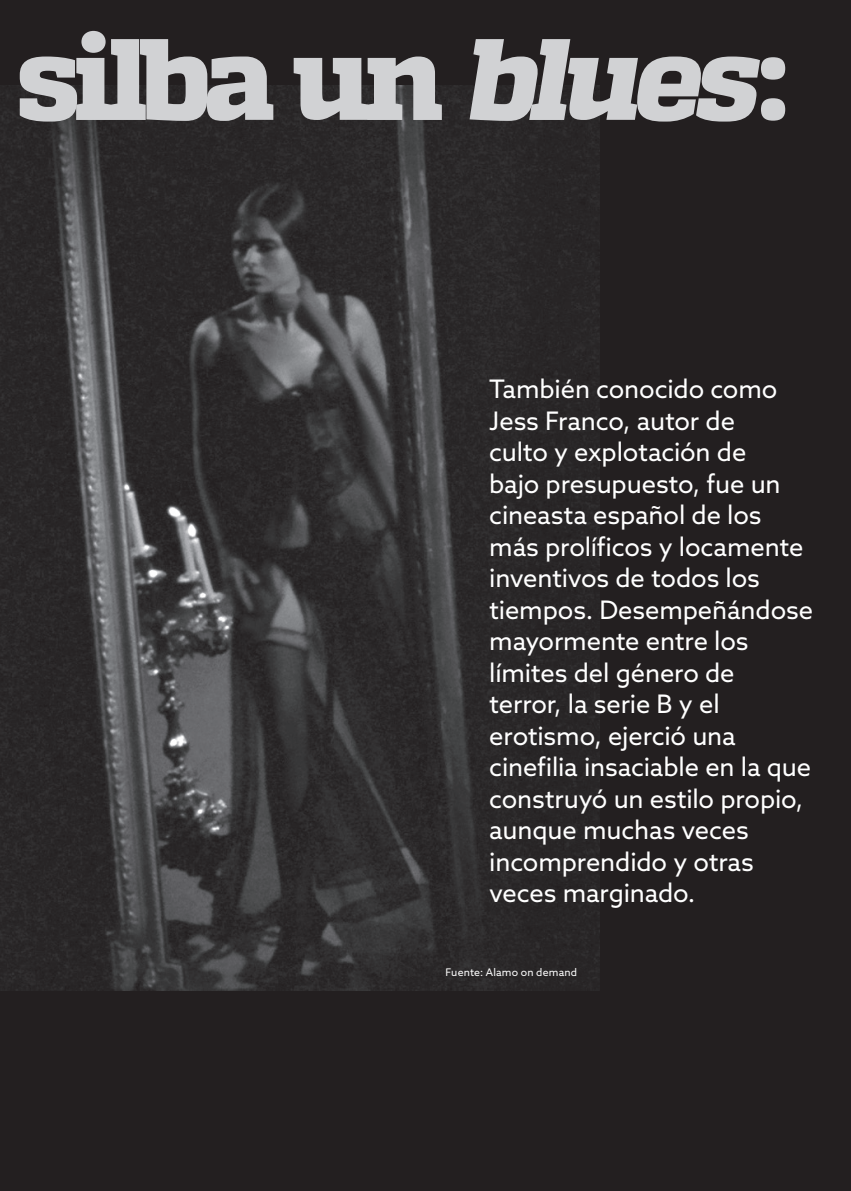
<style>
.page{position:relative;width:851px;height:1191px;background:#fff}
.page>*{position:absolute;margin:0;border:0;box-sizing:border-box;transform-origin:0 0}
.t1{font:800 115.5px "Quadon";letter-spacing:-.065em;color:#d1d2d4}
.t2{font:25.5px/31.5px "Azo Sans";letter-spacing:-.005em;color:#fff}
.t3{font:10.5px "Azo Sans";letter-spacing:.02em;color:#fff}
.s1{font-style:italic}
</style>
<div class="page">
<div style="left:0;top:0;width:850px;height:1191px;background:#231f20"></div>
<img style="left:0;top:86px;width:600px;height:904px">
<h1 class="t1" style="left:17px;top:11px;width:772px">silba un <span class="s1">blues</span>:</h1>
<p class="t2" style="left:489px;top:373px;width:325px">También conocido como<br>Jess Franco, autor de<br>culto y explotación de<br>bajo presupuesto, fue un cineasta español de los más prolíficos y locamente inventivos de todos los tiempos. Desempeñándose mayormente entre los límites del género de terror, la serie B y el erotismo, ejerció una cinefilia insaciable en la que construyó un estilo propio, aunque muchas veces incomprendido y otras veces marginado.</p>
<p class="t3" style="left:445px;top:965px;width:133px">Fuente: Alamo on demand</p>
</div>
